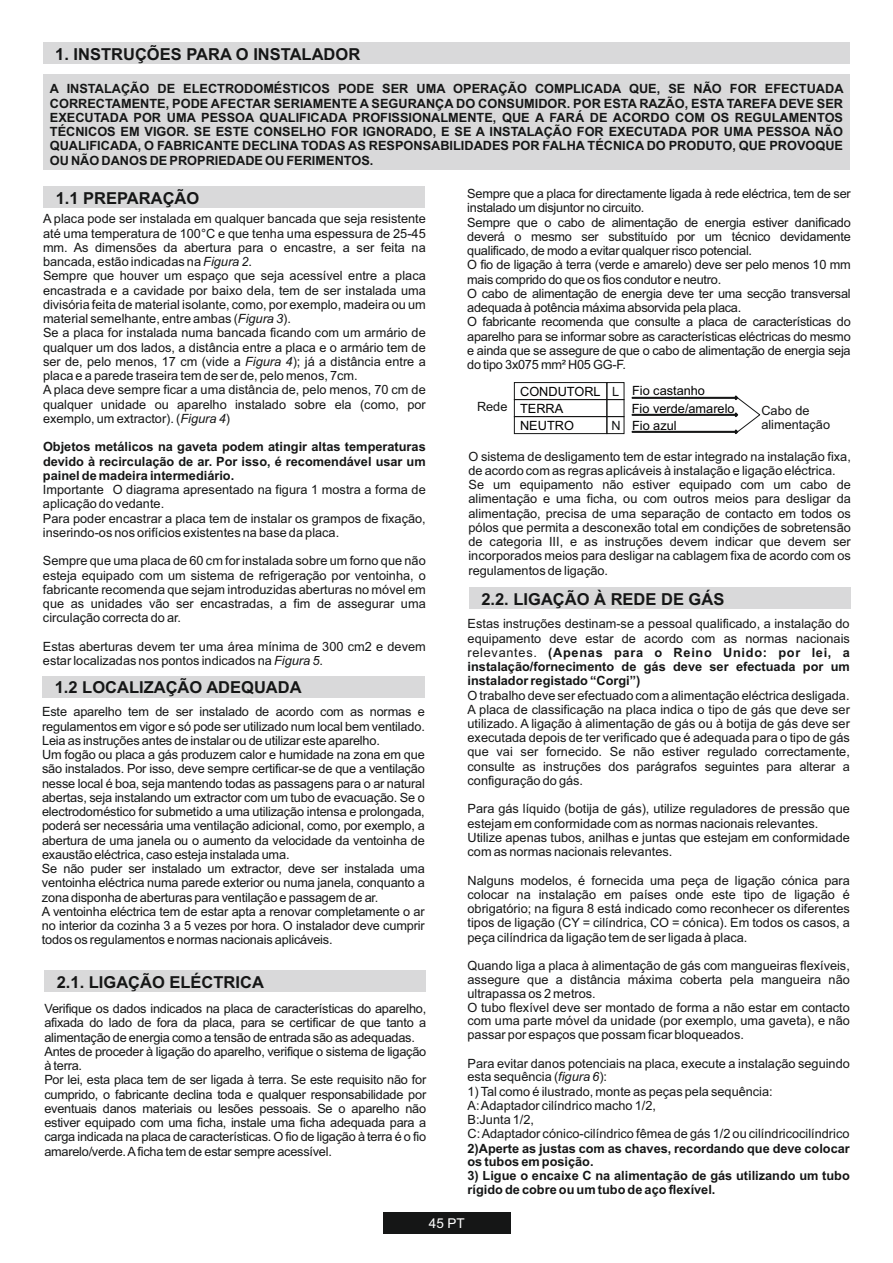
<style>
.page{position:relative;width:893px;height:1263px;background:#fff}
.page>*{position:absolute;margin:0;border:0;box-sizing:border-box;transform-origin:0 0}
.t1{font:700 16.5px "Arial";color:#151616}
.t2{font:13.5px "Arial";color:#fff}
.t3{font:12.75px/14.2px "Arial";color:#151616}
.t4{font:12.75px/14.2px "Arial";letter-spacing:-.02em;color:#151616}
.t5{font:700 12.75px/14.2px "Arial";color:#151616;text-align:justify}
.t6{font:12.75px/17px "Arial";color:#000}
.s1{font-style:italic}
.s2{font-weight:700}
</style>
<div class="page">
<div style="left:383px;top:1212px;width:127px;height:21px;background:#151616"></div>
<div style="left:43px;top:187px;width:382px;height:21px;background:#d9d9da"></div>
<div style="left:43px;top:43px;width:807px;height:21px;background:#d9d9da"></div>
<div style="left:43px;top:75px;width:807px;height:95px;background:#d9d9da"></div>
<div style="left:42px;top:676px;width:383px;height:22px;background:#d9d9da"></div>
<div style="left:469px;top:587px;width:382px;height:21px;background:#d9d9da"></div>
<div style="left:44px;top:971px;width:382px;height:21px;background:#d9d9da"></div>
<div style="left:514px;top:382px;width:93px;height:18px;border:1px solid #151616"></div>
<div style="left:514px;top:399px;width:93px;height:18px;border:1px solid #151616"></div>
<div style="left:514px;top:416px;width:93px;height:18px;border:1px solid #151616"></div>
<div style="left:606px;top:382px;width:18px;height:18px;border:1px solid #151616"></div>
<div style="left:606px;top:399px;width:18px;height:18px;border:1px solid #151616"></div>
<div style="left:606px;top:416px;width:18px;height:18px;border:1px solid #151616"></div>
<svg style="left:632px;top:396px;width:129px;height:38px"></svg>
<p class="t1" style="left:55px;top:48px;width:306px">1. INSTRUÇÕES PARA O INSTALADOR</p>
<p class="t5" style="left:50px;top:83px;width:795px">A INSTALAÇÃO DE ELECTRODOMÉSTICOS PODE SER UMA OPERAÇÃO COMPLICADA QUE, SE NÃO FOR EFECTUADA CORRECTAMENTE, PODE AFECTAR SERIAMENTE A SEGURANÇA DO CONSUMIDOR. POR ESTA RAZÃO, ESTA TAREFA DEVE SER EXECUTADA POR UMA PESSOA QUALIFICADA PROFISSIONALMENTE, QUE A FARÁ DE ACORDO COM OS REGULAMENTOS TÉCNICOS EM VIGOR. SE ESTE CONSELHO FOR IGNORADO, E SE A INSTALAÇÃO FOR EXECUTADA POR UMA PESSOA NÃO QUALIFICADA, O FABRICANTE DECLINA TODAS AS RESPONSABILIDADES POR FALHA TÉCNICA DO PRODUTO, QUE PROVOQUE OU NÃO DANOS DE PROPRIEDADE OU FERIMENTOS.</p>
<p class="t1" style="left:56px;top:192px;width:145px">1.1 PREPARAÇÃO</p>
<p class="t3" style="left:43px;top:213px;width:384px">A placa pode ser instalada em qualquer bancada que seja resistente até uma temperatura de 100°C e que tenha uma espessura de 25-45 mm. As dimensões da abertura para o encastre, a ser feita na bancada, estão indicadas na <span class="s1">Figura 2</span>.<br>Sempre que houver um espaço que seja acessível entre a placa encastrada e a cavidade por baixo dela, tem de ser instalada uma divisória feita de material isolante, como, por exemplo, madeira ou um material semelhante, entre ambas (<span class="s1">Figura 3</span>).<br>Se a placa for instalada numa bancada ficando com um armário de qualquer um dos lados, a distância entre a placa e o armário tem de ser de, pelo menos, 17 cm (vide a <span class="s1">Figura 4</span>); já a distância entre a placa e a parede traseira tem de ser de, pelo menos, 7cm.<br>A placa deve sempre ficar a uma distância de, pelo menos, 70 cm de qualquer unidade ou aparelho instalado sobre ela (como, por exemplo, um extractor). (<span class="s1">Figura 4</span>)</p>
<p class="t5" style="left:43px;top:441px;width:384px">Objetos metálicos na gaveta podem atingir altas temperaturas devido à recirculação de ar. Por isso, é recomendável usar um painel de madeira intermediário.</p>
<p class="t3" style="left:43px;top:484px;width:384px">Importante O diagrama apresentado na figura 1 mostra a forma de aplicação do vedante.<br>Para poder encastrar a placa tem de instalar os grampos de fixação, inserindo-os nos orifícios existentes na base da placa.</p>
<p class="t3" style="left:43px;top:555px;width:384px;text-align:justify">Sempre que uma placa de 60 cm for instalada sobre um forno que não esteja equipado com um sistema de refrigeração por ventoinha, o fabricante recomenda que sejam introduzidas aberturas no móvel em que as unidades vão ser encastradas, a fim de assegurar uma circulação correcta do ar.</p>
<p class="t3" style="left:43px;top:640px;width:384px">Estas aberturas devem ter uma área mínima de 300 cm2 e devem estar localizadas nos pontos indicados na <span class="s1">Figura 5</span>.</p>
<p class="t1" style="left:55px;top:681px;width:248px">1.2 LOCALIZAÇÃO ADEQUADA</p>
<p class="t3" style="left:42px;top:706px;width:384px">Este aparelho tem de ser instalado de acordo com as normas e regulamentos em vigor e só pode ser utilizado num local bem ventilado.<br>Leia as instruções antes de instalar ou de utilizar este aparelho.<br>Um fogão ou placa a gás produzem calor e humidade na zona em que são instalados. Por isso, deve sempre certificar-se de que a ventilação nesse local é boa, seja mantendo todas as passagens para o ar natural abertas, seja instalando um extractor com um tubo de evacuação. Se o electrodoméstico for submetido a uma utilização intensa e prolongada, poderá ser necessária uma ventilação adicional, como, por exemplo, a abertura de uma janela ou o aumento da velocidade da ventoinha de exaustão eléctrica, caso esteja instalada uma.<br>Se não puder ser instalado um extractor, deve ser instalada uma ventoinha eléctrica numa parede exterior ou numa janela, conquanto a zona disponha de aberturas para ventilação e passagem de ar.<br>A ventoinha eléctrica tem de estar apta a renovar completamente o ar no interior da cozinha 3 a 5 vezes por hora. O instalador deve cumprir todos os regulamentos e normas nacionais aplicáveis.</p>
<p class="t1" style="left:57px;top:976px;width:209px">2.1. LIGAÇÃO ELÉCTRICA</p>
<p class="t4" style="left:44px;top:1003px;width:383px">Verifique os dados indicados na placa de características do aparelho, afixada do lado de fora da placa, para se certificar de que tanto a alimentação de energia como a tensão de entrada são as adequadas.<br>Antes de proceder à ligação do aparelho, verifique o sistema de ligação à terra.<br>Por lei, esta placa tem de ser ligada à terra. Se este requisito não for cumprido, o fabricante declina toda e qualquer responsabilidade por eventuais danos materiais ou lesões pessoais. Se o aparelho não estiver equipado com uma ficha, instale uma ficha adequada para a carga indicada na placa de características. O fio de ligação à terra é o fio amarelo/verde. Aficha tem de estar sempre acessível.</p>
<p class="t4" style="left:467px;top:188px;width:385px">Sempre que a placa for directamente ligada à rede eléctrica, tem de ser instalado um disjuntor no circuito.<br>Sempre que o cabo de alimentação de energia estiver danificado deverá o mesmo ser substituído por um técnico devidamente qualificado, de modo a evitar qualquer risco potencial.<br>O fio de ligação à terra (verde e amarelo) deve ser pelo menos 10 mm mais comprido do que os fios condutor e neutro.<br>O cabo de alimentação de energia deve ter uma secção transversal adequada à potência máxima absorvida pela placa.<br>O fabricante recomenda que consulte a placa de características do aparelho para se informar sobre as características eléctricas do mesmo e ainda que se assegure de que o cabo de alimentação de energia seja do tipo 3x075 mm² H05 GG-F.</p>
<p class="t3" style="left:477px;top:400px;width:32px">Rede</p>
<p class="t6" style="left:520px;top:384px;width:82px">CONDUTORL<br>TERRA<br>NEUTRO</p>
<p class="t3" style="left:612px;top:386px;width:9px">L</p>
<p class="t3" style="left:611px;top:419px;width:11px">N</p>
<p class="t6" style="left:632px;top:382px;width:104px;line-height:18.6px">Fio castanho<br>Fio verde/amarelo</p>
<p class="t6" style="left:632px;top:418px;width:46px">Fio azul</p>
<p class="t3" style="left:761px;top:404px;width:70px">Cabo de alimentação</p>
<p class="t3" style="left:468px;top:450px;width:384px">O sistema de desligamento tem de estar integrado na instalação fixa, de acordo com as regras aplicáveis à instalação e ligação eléctrica.<br>Se um equipamento não estiver equipado com um cabo de alimentação e uma ficha, ou com outros meios para desligar da alimentação, precisa de uma separação de contacto em todos os pólos que permita a desconexão total em condições de sobretensão de categoria III, e as instruções devem indicar que devem ser incorporados meios para desligar na cablagem fixa de acordo com os regulamentos de ligação.</p>
<p class="t1" style="left:481px;top:592px;width:244px">2.2. LIGAÇÃO À REDE DE GÁS</p>
<p class="t3" style="left:468px;top:618px;width:384px;text-align:justify">Estas instruções destinam-se a pessoal qualificado, a instalação do equipamento deve estar de acordo com as normas nacionais relevantes. <span class="s2">(Apenas para o Reino Unido: por lei, a instalação/fornecimento de gás deve ser efectuada por um instalador registado “Corgi”)</span></p>
<p class="t3" style="left:468px;top:689px;width:384px;text-align:justify">O trabalho deve ser efectuado com a alimentação eléctrica desligada.<br>A placa de classificação na placa indica o tipo de gás que deve ser utilizado. A ligação à alimentação de gás ou à botija de gás deve ser executada depois de ter verificado que é adequada para o tipo de gás que vai ser fornecido. Se não estiver regulado correctamente, consulte as instruções dos parágrafos seguintes para alterar a configuração do gás.</p>
<p class="t3" style="left:468px;top:803px;width:384px">Para gás líquido (botija de gás), utilize reguladores de pressão que estejam em conformidade com as normas nacionais relevantes.<br>Utilize apenas tubos, anilhas e juntas que estejam em conformidade com as normas nacionais relevantes.</p>
<p class="t3" style="left:467px;top:874px;width:384px;text-align:justify">Nalguns modelos, é fornecida uma peça de ligação cónica para colocar na instalação em países onde este tipo de ligação é obrigatório; na figura 8 está indicado como reconhecer os diferentes tipos de ligação (CY = cilíndrica, CO = cónica). Em todos os casos, a peça cilíndrica da ligação tem de ser ligada à placa.</p>
<p class="t3" style="left:467px;top:960px;width:384px;line-height:13.8px">Quando liga a placa à alimentação de gás com mangueiras flexíveis, assegure que a distância máxima coberta pela mangueira não ultrapassa os 2 metros.<br>O tubo flexível deve ser montado de forma a não estar em contacto com uma parte móvel da unidade (por exemplo, uma gaveta), e não passar por espaços que possam ficar bloqueados.</p>
<p class="t3" style="left:467px;top:1057px;width:384px;line-height:13.6px">Para evitar danos potenciais na placa, execute a instalação seguindo esta sequência (<span class="s1">figura 6</span>):</p>
<p class="t3" style="left:467px;top:1085px;width:383px">1) Tal como é ilustrado, monte as peças pela sequência:<br>A: Adaptador cilíndrico macho 1/2,<br>B:Junta 1/2,<br>C: Adaptador cónico-cilíndrico fêmea de gás 1/2 ou cilíndricocilíndrico</p>
<p class="t5" style="left:467px;top:1142px;width:384px;line-height:13.6px">2)Aperte as justas com as chaves, recordando que deve colocar os tubos em posição.</p>
<p class="t5" style="left:467px;top:1170px;width:384px;line-height:13.6px">3) Ligue o encaixe C na alimentação de gás utilizando um tubo rígido de cobre ou um tubo de aço flexível.</p>
<p class="t2" style="left:429px;top:1218px;width:38px">45 PT</p>
</div>
